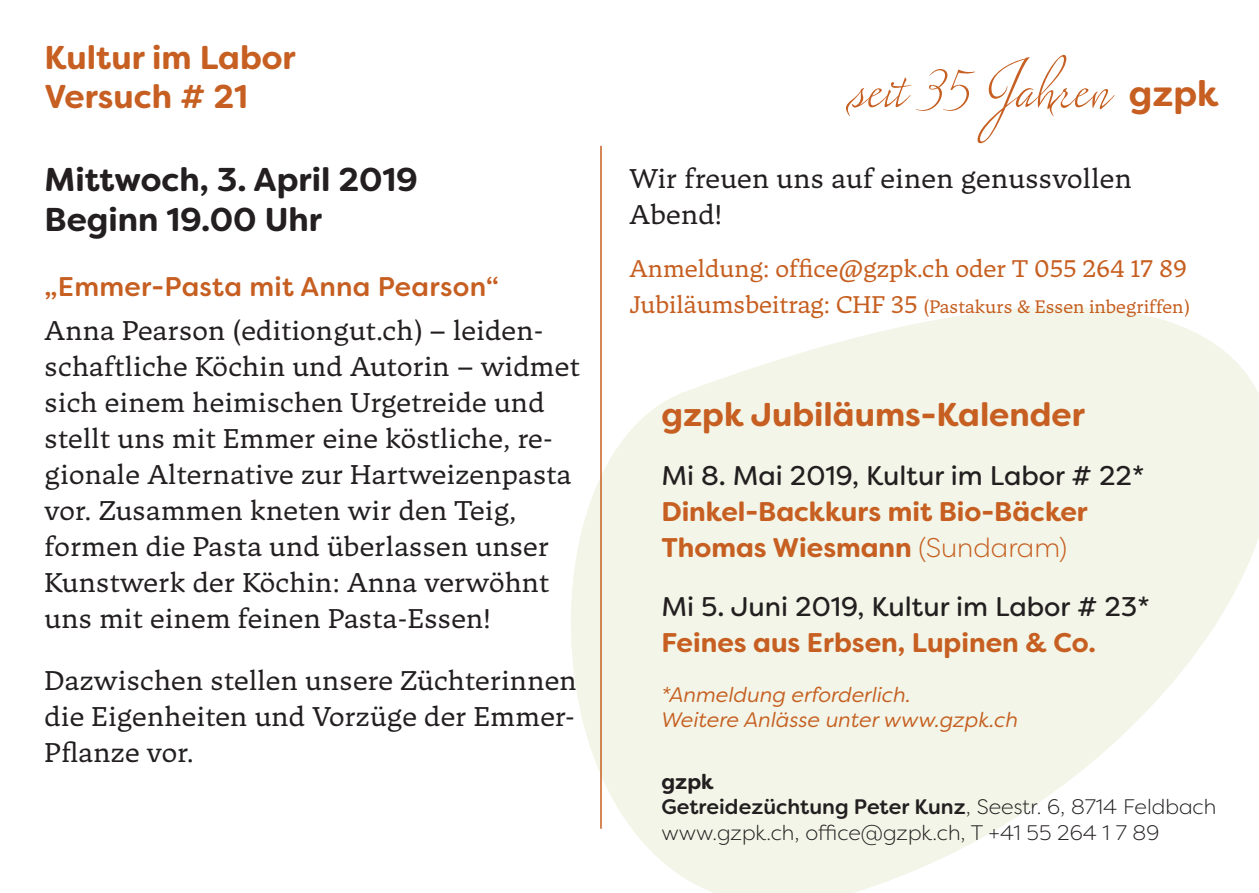
<style>
.page{position:relative;width:1259px;height:893px;background:#fff}
.page>*{position:absolute;margin:0;border:0;box-sizing:border-box;transform-origin:0 0}
.t1{font:72px "Lush Script";color:#c65f21}
.t2{font:700 36px "Filson Soft";color:#c65f21}
.t3{font:700 33px "Filson Soft";color:#c65f21}
.t4{font:700 33px "Filson Soft";color:#231f20}
.t5{font:27px/36px "Tuna";letter-spacing:.01em;color:#231f20}
.t6{font:700 27px "Filson Soft";color:#c65f21}
.t7{font:27px "Filson Soft";color:#231f20}
.t8{font:500 27px "Filson Soft";letter-spacing:.01em;color:#c65f21}
.t9{font:24px "Tuna";color:#c65f21}
.t10{font:italic 21px "Filson Soft";color:#c65f21}
.t11{font:500 21px "Filson Soft";color:#231f20}
.t12{font:300 21px "Filson Soft";color:#231f20}
.t13{font:700 21px "Filson Soft";color:#231f20}
.t14{font:18px "Tuna";color:#c65f21}
.s1{font-size:24px}
.s2{font-weight:300}
</style>
<div class="page">
<svg style="left:571px;top:145px;width:688px;height:748px;fill:#f2f5e7"></svg>
<hr style="left:600px;top:146px;width:2px;height:683px;background:#c65f21">
<p class="t3" style="left:45px;top:36px;width:253px">Kultur im Labor</p>
<p class="t3" style="left:45px;top:75px;width:205px">Versuch # 21</p>
<p class="t4" style="left:45px;top:159px;width:375px">Mittwoch, 3. April 2019</p>
<p class="t4" style="left:45px;top:198px;width:279px">Beginn 19.00 Uhr</p>
<p class="t8" style="left:45px;top:269px;width:456px">„Emmer-Pasta mit Anna Pearson“</p>
<p class="t5" style="left:45px;top:313px;width:537px">Anna Pearson (editiongut.ch) – leiden&shy;schaftliche Köchin und Autorin – widmet sich einem heimischen Urgetreide und stellt uns mit Emmer eine köstliche, re&shy;gionale Alternative zur Hartweizenpasta vor. Zusammen kneten wir den Teig, formen die Pasta und überlassen unser Kunstwerk der Köchin: Anna verwöhnt uns mit einem feinen Pasta-Essen!</p>
<p class="t5" style="left:45px;top:662px;width:533px;text-align:justify">Dazwischen stellen unsere Züchterinnen die Eigenheiten und Vorzüge der Emmer-Pflanze vor.</p>
<p class="t1" style="left:855px;top:40px;width:259px">seit 35 Jahren</p>
<p class="t2" style="left:1129px;top:70px;width:91px">gzpk</p>
<p class="t5" style="left:629px;top:161px;width:504px">Wir freuen uns auf einen genussvollen<br>Abend!</p>
<p class="t9" style="left:629px;top:254px;width:559px">Anmeldung: office@gzpk.ch oder T 055 264 17 89</p>
<p class="t14" style="left:629px;top:295px;width:561px"><span class="s1">Jubiläumsbeitrag: CHF 35</span> (Pastakurs &amp; Essen inbegriffen)</p>
<p class="t3" style="left:661px;top:393px;width:425px">gzpk Jubiläums-Kalender</p>
<p class="t7" style="left:661px;top:458px;width:484px">Mi 8. Mai 2019, Kultur im Labor # 22*</p>
<p class="t6" style="left:661px;top:494px;width:428px">Dinkel-Backkurs mit Bio-Bäcker</p>
<p class="t6" style="left:661px;top:530px;width:407px">Thomas Wiesmann <span class="s2">(Sundaram)</span></p>
<p class="t7" style="left:661px;top:589px;width:490px">Mi 5. Juni 2019, Kultur im Labor # 23*</p>
<p class="t6" style="left:661px;top:625px;width:436px">Feines aus Erbsen, Lupinen &amp; Co.</p>
<p class="t10" style="left:661px;top:681px;width:251px">*Anmeldung erforderlich.</p>
<p class="t10" style="left:661px;top:707px;width:358px">Weitere Anlässe unter www.gzpk.ch</p>
<p class="t13" style="left:661px;top:768px;width:54px">gzpk</p>
<p class="t11" style="left:661px;top:793px;width:556px">Getreidezüchtung Peter Kunz<span class="s2">, Seestr. 6, 8714 Feldbach</span></p>
<p class="t12" style="left:661px;top:819px;width:499px">www.gzpk.ch, office@gzpk.ch, T +41 55 264 1 7 89</p>
</div>
